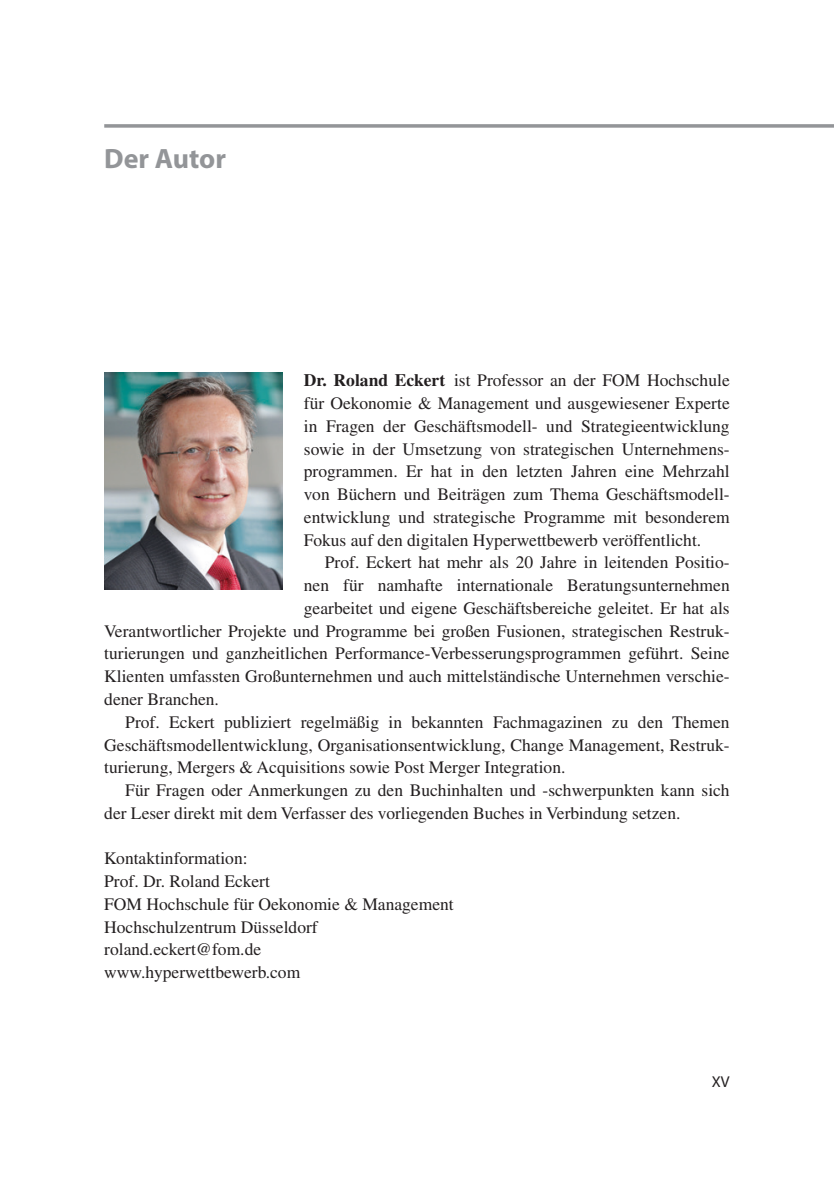
<style>
.page{position:relative;width:834px;height:1191px;background:#fff}
.page>*{position:absolute;margin:0;border:0;box-sizing:border-box;transform-origin:0 0}
.t1{font:700 28px "Lfhyql Bkncnn Qtwmtq Jqrjhv Myriad Pro";color:#939598}
.t2{font:17.5px/22.8px "Hxjhrq Mdvbjv Tcyxmq Xnthyp Times";color:#231f20;text-align:justify}
.t3{font:15.75px "Mvmdgk Yrsrjh Cdygtr Ggmgvy Myriad Pro";color:#231f20}
.s1{font-family:"Yxgdtp Nrfwln Nyjsmn Jtkxvp Times";font-weight:700}
</style>
<div class="page">
<svg style="left:104px;top:124px;width:729px;height:4px;background:#a0a1a4"></svg>
<img style="left:104px;top:373px;width:179px;height:216px">
<h1 class="t1" style="left:104px;top:140px;width:123px">Der Autor</h1>
<p class="t2" style="left:304px;top:369px;width:427px"><span class="s1">Dr. Roland Eckert</span> ist Professor an der FOM Hochschule für Oekonomie &amp; Management und ausgewiesener Experte in Fragen der Geschäftsmodell- und Strategieentwicklung sowie in der Umsetzung von strategischen Unternehmens&shy;programmen. Er hat in den letzten Jahren eine Mehrzahl von Büchern und Beiträgen zum Thema Geschäftsmodell&shy;entwicklung und strategische Programme mit besonderem Fokus auf den digitalen Hyperwettbewerb veröffentlicht.</p>
<p class="t2" style="left:325px;top:551px;width:406px">Prof. Eckert hat mehr als 20 Jahre in leitenden Positio-</p>
<p class="t2" style="left:304px;top:574px;width:427px">nen für namhafte internationale Beratungsunternehmen</p>
<p class="t2" style="left:304px;top:596px;width:427px">gearbeitet und eigene Geschäftsbereiche geleitet. Er hat als</p>
<p class="t2" style="left:104px;top:619px;width:627px">Verantwortlicher Projekte und Programme bei großen Fusionen, strategischen Restruk-</p>
<p class="t2" style="left:104px;top:642px;width:627px">turierungen und ganzheitlichen Performance-Verbesserungsprogrammen geführt. Seine</p>
<p class="t2" style="left:104px;top:665px;width:627px">Klienten umfassten Großunternehmen und auch mittelständische Unternehmen verschie-</p>
<p class="t2" style="left:104px;top:687px;width:116px">dener Branchen.</p>
<p class="t2" style="left:125px;top:710px;width:605px">Prof. Eckert publiziert regelmäßig in bekannten Fachmagazinen zu den Themen</p>
<p class="t2" style="left:104px;top:733px;width:627px">Geschäftsmodellentwicklung, Organisationsentwicklung, Change Management, Restruk-</p>
<p class="t2" style="left:104px;top:756px;width:462px">turierung, Mergers &amp; Acquisitions sowie Post Merger Integration.</p>
<p class="t2" style="left:125px;top:778px;width:606px">Für Fragen oder Anmerkungen zu den Buchinhalten und -schwerpunkten kann sich</p>
<p class="t2" style="left:104px;top:801px;width:577px">der Leser direkt mit dem Verfasser des vorliegenden Buches in Verbindung setzen.</p>
<p class="t2" style="left:104px;top:847px;width:351px;text-align:left">Kontaktinformation:<br>Prof. Dr. Roland Eckert<br>FOM Hochschule für Oekonomie &amp; Management<br>Hochschulzentrum Düsseldorf roland.eckert@fom.de www.hyperwettbewerb.com</p>
<p class="t3" style="left:711px;top:1072px;width:19px">XV</p>
</div>
